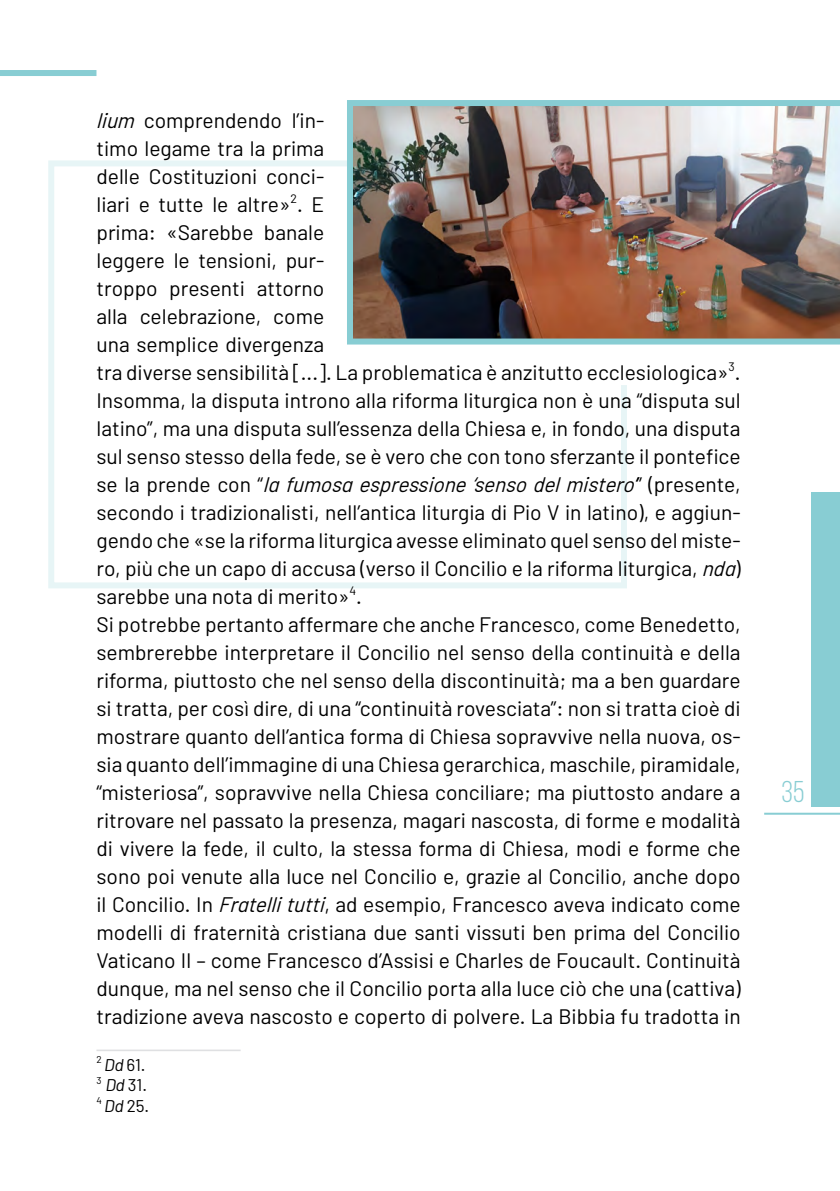
<style>
.page{position:relative;width:840px;height:1191px;background:#fff}
.page>*{position:absolute;margin:0;border:0;box-sizing:border-box;transform-origin:0 0}
.t1{font:30px "Bebas Neue";color:#88cdd3}
.t2{font:21px/28px "Barlow";color:#000}
.t3{font:17px "Barlow";color:#000}
.t4{font:10px "Barlow";color:#000}
.s1{font-style:italic}
</style>
<div class="page">
<div style="left:810px;top:492px;width:29px;height:314px;background:#88cdd3"></div>
<hr style="left:763px;top:812px;width:76px;height:2px;background:#88cdd3">
<div style="left:0;top:70px;width:96px;height:6px;background:#88cdd3"></div>
<svg style="left:48px;top:160px;width:581px;height:428px"></svg>
<img style="left:347px;top:100px;width:492px;height:244px">
<hr style="left:96px;top:1049px;width:144px;height:2px;background:#dfe0e2">
<p class="t2" style="left:96px;top:106px;width:645px"><span class="s1">lium</span> comprendendo l’in-<br>timo legame tra la prima<br>delle Costituzioni conci-<br>liari e tutte le altre»<sup>2</sup>. E<br>prima: «Sarebbe banale<br>leggere le tensioni, pur-<br>troppo presenti attorno<br>alla celebrazione, come<br>una semplice divergenza<br>tra diverse sensibilità [...]. La problematica è anzitutto ecclesiologica»<sup>3</sup>.<br>Insomma, la disputa introno alla riforma liturgica non è una “disputa sul latino”, ma una disputa sull’essenza della Chiesa e, in fondo, una disputa sul senso stesso della fede, se è vero che con tono sferzante il pontefice s e l a p r e n d e c o n “ <span class="s1">la fumosa espressione ‘senso del mistero’</span>” ( p r e s e n t e , secondo i tradizionalisti, nell’antica liturgia di Pio V in latino), e aggiun&shy;gendo che «se la riforma liturgica avesse eliminato quel senso del miste&shy;ro, più che un capo di accusa (verso il Concilio e la riforma liturgica, <span class="s1">nda</span>) sarebbe una nota di merito»<sup>4</sup>.<br>Si potrebbe pertanto affermare che anche Francesco, come Benedetto, sembrerebbe interpretare il Concilio nel senso della continuità e della riforma, piuttosto che nel senso della discontinuità; ma a ben guardare si tratta, per così dire, di una “continuità rovesciata”: non si tratta cioè di mostrare quanto dell’antica forma di Chiesa sopravvive nella nuova, os&shy;sia quanto dell’immagine di una Chiesa gerarchica, maschile, piramidale, “misteriosa”, sopravvive nella Chiesa conciliare; ma piuttosto andare a ritrovare nel passato la presenza, magari nascosta, di forme e modalità di vivere la fede, il culto, la stessa forma di Chiesa, modi e forme che sono poi venute alla luce nel Concilio e, grazie al Concilio, anche dopo il Concilio. In <span class="s1">Fratelli tutti</span>, ad esempio, Francesco aveva indicato come modelli di fraternità cristiana due santi vissuti ben prima del Concilio Vaticano II – come Francesco d’Assisi e Charles de Foucault. Continuità dunque, ma nel senso che il Concilio porta alla luce ciò che una (cattiva) tradizione aveva nascosto e coperto di polvere. La Bibbia fu tradotta in</p>
<p class="t4" style="left:96px;top:1053px;width:7px">2</p>
<p class="t3" style="left:104px;top:1054px;width:43px">Dd 61.</p>
<p class="t4" style="left:96px;top:1073px;width:7px">3</p>
<p class="t3" style="left:105px;top:1074px;width:43px">Dd 31.</p>
<p class="t4" style="left:96px;top:1094px;width:7px">4</p>
<p class="t3" style="left:104px;top:1095px;width:47px">Dd 25.</p>
<h1 class="t1" style="left:781px;top:775px;width:24px">35</h1>
</div>
